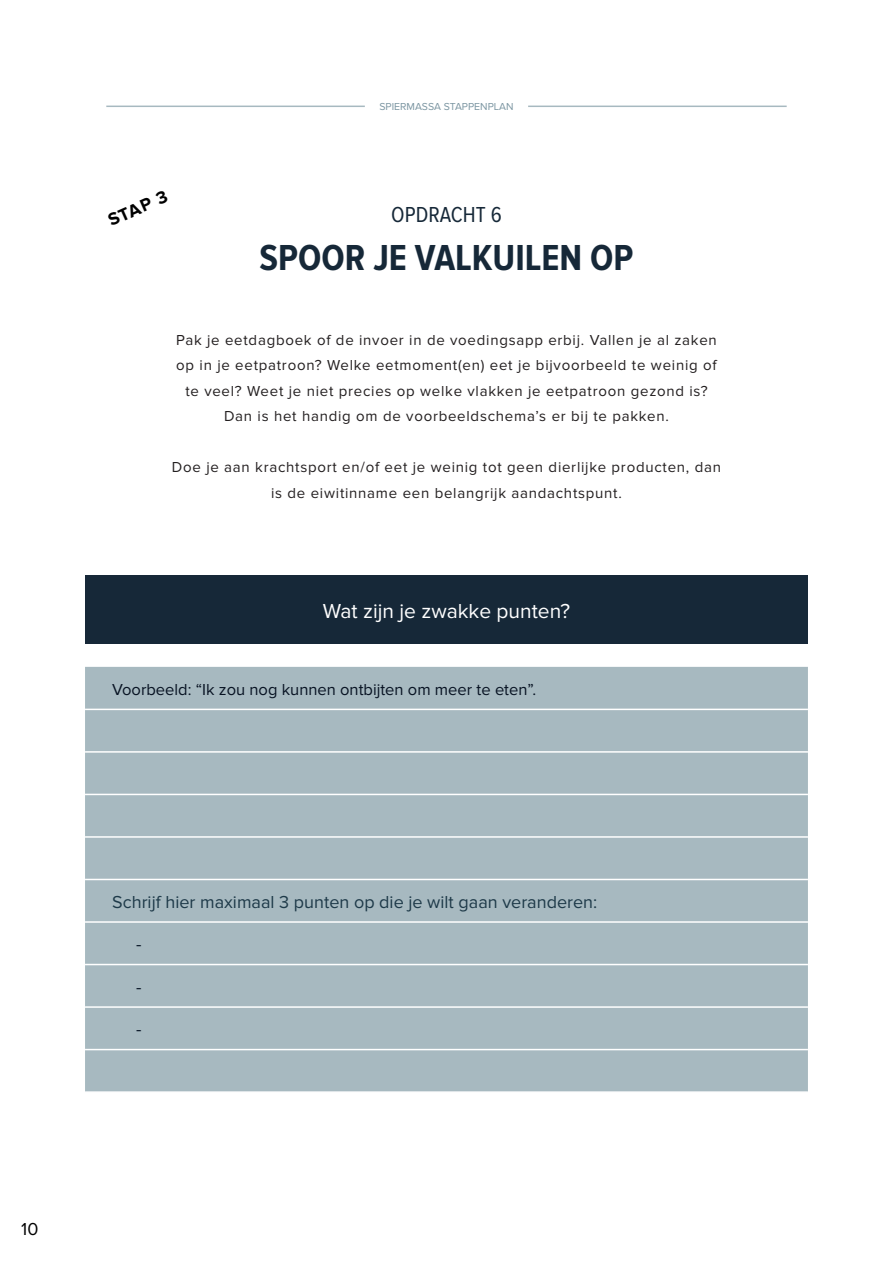
<style>
.page{position:relative;width:893px;height:1263px;background:#fff}
.page>*{position:absolute;margin:0;border:0;box-sizing:border-box;transform-origin:0 0}
.t1{font:700 37.5px "Proxima Nova Cond";color:#162838}
.t2{font:22.5px "Proxima Nova Cond";color:#162838}
.t3{font:21px "Proxima Nova";color:#fff}
.t4{font:18px "Proxima Nova";color:#1e3a49}
.t5{font:700 18px "Proxima Nova";color:#000}
.t6{font:18px "Proxima Nova";color:#0b1829}
.t7{font:18px "Proxima Nova";color:#000}
.t8{font:16.5px "Proxima Nova";color:#081323}
.t9{font:15px/25.5px "Proxima Nova";letter-spacing:.05em;color:#231f20;text-align:center}
.t10{font:10.5px "Proxima Nova";color:#7c96a2}
</style>
<div class="page">
<hr style="left:106px;top:106px;width:259px;height:1px;background:#a7b9c0">
<hr style="left:528px;top:106px;width:259px;height:1px;background:#a7b9c0">
<div style="left:85px;top:575px;width:723px;height:68px;background:#162838"></div>
<div style="left:85px;top:667px;width:723px;height:424px;background:#a7b9c0"></div>
<hr style="left:85px;top:709px;width:723px;height:1px;background:#fff">
<hr style="left:85px;top:751px;width:723px;height:2px;background:#fff">
<hr style="left:85px;top:794px;width:723px;height:1px;background:#fff">
<hr style="left:85px;top:836px;width:723px;height:2px;background:#fff">
<hr style="left:85px;top:879px;width:723px;height:1px;background:#fff">
<hr style="left:85px;top:921px;width:723px;height:2px;background:#fff">
<hr style="left:85px;top:964px;width:723px;height:1px;background:#fff">
<hr style="left:85px;top:1006px;width:723px;height:2px;background:#fff">
<hr style="left:85px;top:1049px;width:723px;height:1px;background:#fff">
<p class="t5" style="left:105px;top:211px;width:65px;rotate:-24deg">STAP 3</p>
<p class="t10" style="left:379px;top:100px;width:136px">SPIERMASSA STAPPENPLAN</p>
<h2 class="t2" style="left:391px;top:202px;width:112px">OPDRACHT 6</h2>
<h1 class="t1" style="left:259px;top:237px;width:376px">SPOOR JE VALKUILEN OP</h1>
<p class="t9" style="left:176px;top:327px;width:542px">Pak je eetdagboek of de invoer in de voedingsapp erbij. Vallen je al zaken op in je eetpatroon? Welke eetmoment(en) eet je bijvoorbeeld te weinig of te veel? Weet je niet precies op welke vlakken je eetpatroon gezond is?<br>Dan is het handig om de voorbeeldschema’s er bij te pakken.</p>
<p class="t9" style="left:172px;top:455px;width:551px">Doe je aan krachtsport en/of eet je weinig tot geen dierlijke producten, dan is de eiwitinname een belangrijk aandachtspunt.</p>
<h3 class="t3" style="left:323px;top:599px;width:249px">Wat zijn je zwakke punten?</h3>
<p class="t8" style="left:112px;top:680px;width:426px">Voorbeeld: “Ik zou nog kunnen ontbijten om meer te eten”.</p>
<p class="t4" style="left:112px;top:891px;width:486px">Schrijf hier maximaal 3 punten op die je wilt gaan veranderen:</p>
<p class="t6" style="left:136px;top:934px;width:7px">-</p>
<p class="t6" style="left:136px;top:976px;width:7px">-</p>
<p class="t6" style="left:136px;top:1019px;width:7px">-</p>
<p class="t7" style="left:21px;top:1219px;width:19px">10</p>
</div>
